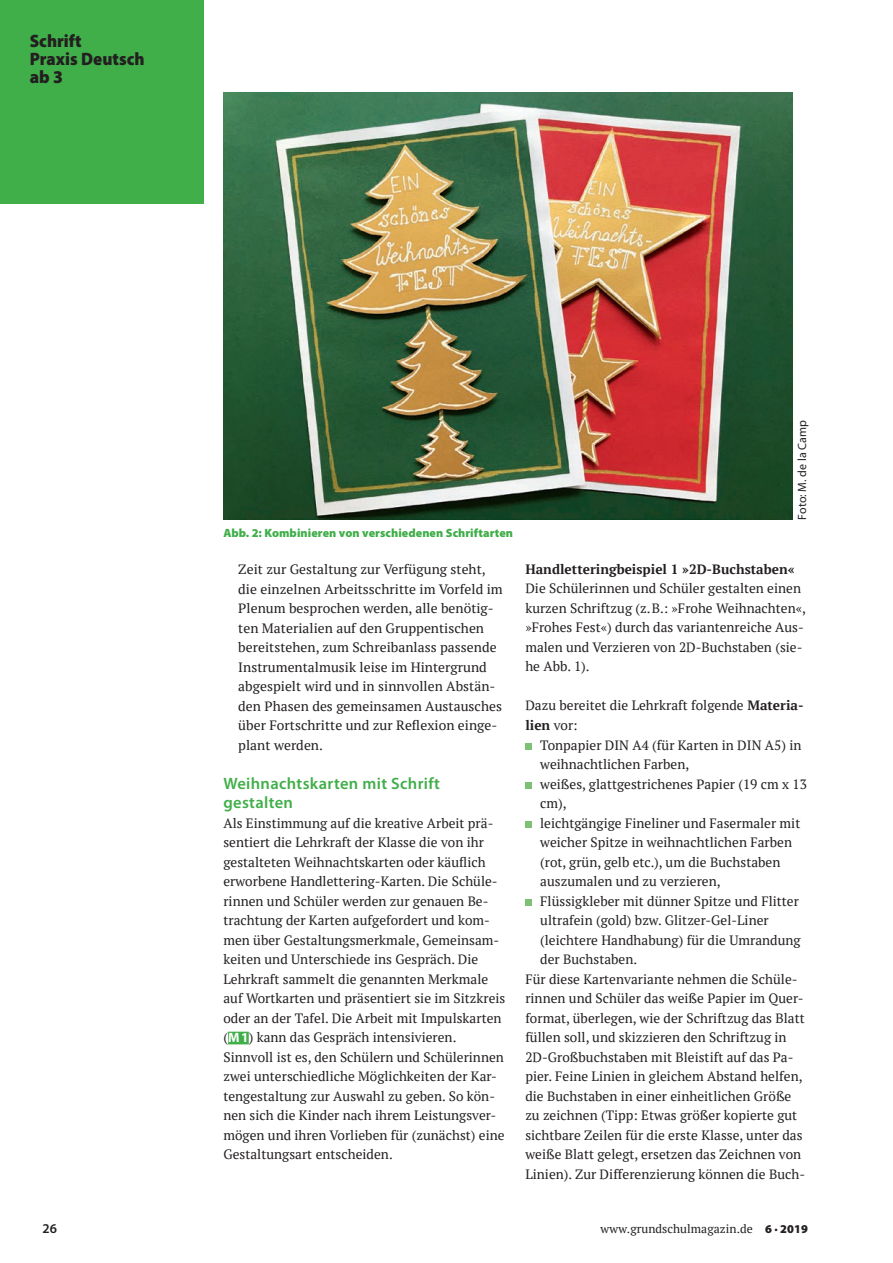
<style>
.page{position:relative;width:893px;height:1263px;background:#fff}
.page>*{position:absolute;margin:0;border:0;box-sizing:border-box;transform-origin:0 0}
.t1{font:900 18px/18px "Myriad Pro";color:#231f20;scale:.94 1}
.t2{font:600 16.5px/19.5px "Myriad Pro";letter-spacing:.02em;color:#40ae49}
.t3{font:13.5px/19.5px "PT Serif";color:#231f20}
.t4{font:700 13.5px "PT Serif";color:#231f20}
.t5{font:600 13.5px "Myriad Pro";color:#231f20}
.t6{font:900 12px "Myriad Pro";letter-spacing:.005em;color:#40ae49}
.t7{font:12px "PT Serif";letter-spacing:.005em;color:#231f20}
.t8{font:12px "Myriad Pro";letter-spacing:.005em;color:#231f20}
.s1{font-family:"Myriad Pro";font-weight:700;color:#fff}
.s2{font-weight:700}
.s3{font-family:"Myriad Pro";font-weight:900}
</style>
<div class="page">
<div style="left:0;top:0;width:204px;height:204px;background:#40ae49"></div>
<div style="left:228px;top:1032px;width:21px;height:12px;background:#40ae49"></div>
<div style="left:525px;top:743px;width:7px;height:6px;background:#7fc077"></div>
<div style="left:525px;top:782px;width:7px;height:6px;background:#7fc077"></div>
<div style="left:525px;top:821px;width:7px;height:6px;background:#7fc077"></div>
<div style="left:525px;top:899px;width:7px;height:6px;background:#7fc077"></div>
<img style="left:223px;top:92px;width:570px;height:427px">
<h1 class="t1" style="left:30px;top:33px;width:124px">Schrift<br>Praxis Deutsch ab 3</h1>
<p class="t6" style="left:223px;top:526px;width:291px">Abb. 2: Kombinieren von verschiedenen Schriftarten</p>
<p class="t3" style="left:238px;top:559px;width:266px">Zeit zur Gestaltung zur Verfügung steht, die einzelnen Arbeitsschritte im Vorfeld im Plenum besprochen werden, alle benötig&shy;ten Materialien auf den Gruppentischen bereitstehen, zum Schreibanlass passende Instrumentalmusik leise im Hintergrund abgespielt wird und in sinnvollen Abstän&shy;den Phasen des gemeinsamen Austausches über Fortschritte und zur Reflexion einge&shy;plant werden.</p>
<p class="t2" style="left:223px;top:773px;width:218px">Weihnachtskarten mit Schrift gestalten</p>
<p class="t3" style="left:223px;top:813px;width:284px">Als Einstimmung auf die kreative Arbeit prä&shy;sentiert die Lehrkraft der Klasse die von ihr gestalteten Weihnachtskarten oder käuflich erworbene Handlettering-Karten. Die Schüle&shy;rinnen und Schüler werden zur genauen Be&shy;trachtung der Karten aufgefordert und kom&shy;men über Gestaltungsmerkmale, Gemeinsam&shy;keiten und Unterschiede ins Gespräch. Die Lehrkraft sammelt die genannten Merkmale auf Wortkarten und präsentiert sie im Sitzkreis oder an der Tafel. Die Arbeit mit Impulskarten (<span class="s1">M1</span>) kann das Gespräch intensivieren.<br>Sinnvoll ist es, den Schülern und Schülerinnen zwei unterschiedliche Möglichkeiten der Kar&shy;tengestaltung zur Auswahl zu geben. So kön&shy;nen sich die Kinder nach ihrem Leistungsver&shy;mögen und ihren Vorlieben für (zunächst) eine Gestaltungsart entscheiden.</p>
<p class="t8" style="left:795px;top:519px;width:101px;rotate:-90deg">Foto: M. de la Camp</p>
<p class="t4" style="left:525px;top:560px;width:271px">Handletteringbeispiel 1 »2D-Buchstaben«</p>
<p class="t3" style="left:525px;top:579px;width:282px">Die Schülerinnen und Schüler gestalten einen kurzen Schriftzug (z.B.: »Frohe Weihnachten«, »Frohes Fest«) durch das variantenreiche Aus&shy;malen und Verzieren von 2D-Buchstaben (sie&shy;he Abb. 1).</p>
<p class="t3" style="left:525px;top:696px;width:280px">Dazu bereitet die Lehrkraft folgende <span class="s2">Materia&shy;lien</span> vor:</p>
<p class="t3" style="left:540px;top:735px;width:263px">Tonpapier DIN A4 (für Karten in DIN A5) in</p>
<p class="t3" style="left:540px;top:754px;width:151px">weihnachtlichen Farben,</p>
<p class="t3" style="left:540px;top:774px;width:268px">weißes, glattgestrichenes Papier (19 cm x 13</p>
<p class="t3" style="left:540px;top:793px;width:28px">cm),</p>
<p class="t3" style="left:540px;top:813px;width:262px">leichtgängige Fineliner und Fasermaler mit</p>
<p class="t3" style="left:540px;top:832px;width:253px">weicher Spitze in weihnachtlichen Farben</p>
<p class="t3" style="left:540px;top:852px;width:242px">(rot, grün, gelb etc.), um die Buchstaben</p>
<p class="t3" style="left:540px;top:871px;width:182px">auszumalen und zu verzieren,</p>
<p class="t3" style="left:540px;top:891px;width:260px">Flüssigkleber mit dünner Spitze und Flitter</p>
<p class="t3" style="left:540px;top:910px;width:230px">ultrafein (gold) bzw. Glitzer-Gel-Liner</p>
<p class="t3" style="left:540px;top:930px;width:262px">(leichtere Handhabung) für die Umrandung</p>
<p class="t3" style="left:540px;top:949px;width:98px">der Buchstaben.</p>
<p class="t3" style="left:525px;top:969px;width:274px">Für diese Kartenvariante nehmen die Schüle-</p>
<p class="t3" style="left:525px;top:988px;width:280px">rinnen und Schüler das weiße Papier im Quer-</p>
<p class="t3" style="left:525px;top:1008px;width:281px">format, überlegen, wie der Schriftzug das Blatt</p>
<p class="t3" style="left:525px;top:1027px;width:263px">füllen soll, und skizzieren den Schriftzug in</p>
<p class="t3" style="left:525px;top:1047px;width:270px">2D-Großbuchstaben mit Bleistift auf das Pa-</p>
<p class="t3" style="left:525px;top:1066px;width:279px">pier. Feine Linien in gleichem Abstand helfen,</p>
<p class="t3" style="left:525px;top:1086px;width:268px">die Buchstaben in einer einheitlichen Größe</p>
<p class="t3" style="left:525px;top:1105px;width:273px">zu zeichnen (Tipp: Etwas größer kopierte gut</p>
<p class="t3" style="left:525px;top:1125px;width:279px">sichtbare Zeilen für die erste Klasse, unter das</p>
<p class="t3" style="left:525px;top:1144px;width:277px">weiße Blatt gelegt, ersetzen das Zeichnen von</p>
<p class="t3" style="left:525px;top:1164px;width:281px">Linien). Zur Differenzierung können die Buch-</p>
<p class="t5" style="left:43px;top:1221px;width:16px">26</p>
<p class="t7" style="left:600px;top:1221px;width:209px">www.grundschulmagazin.de <span class="s3">6 · 2019</span></p>
</div>
